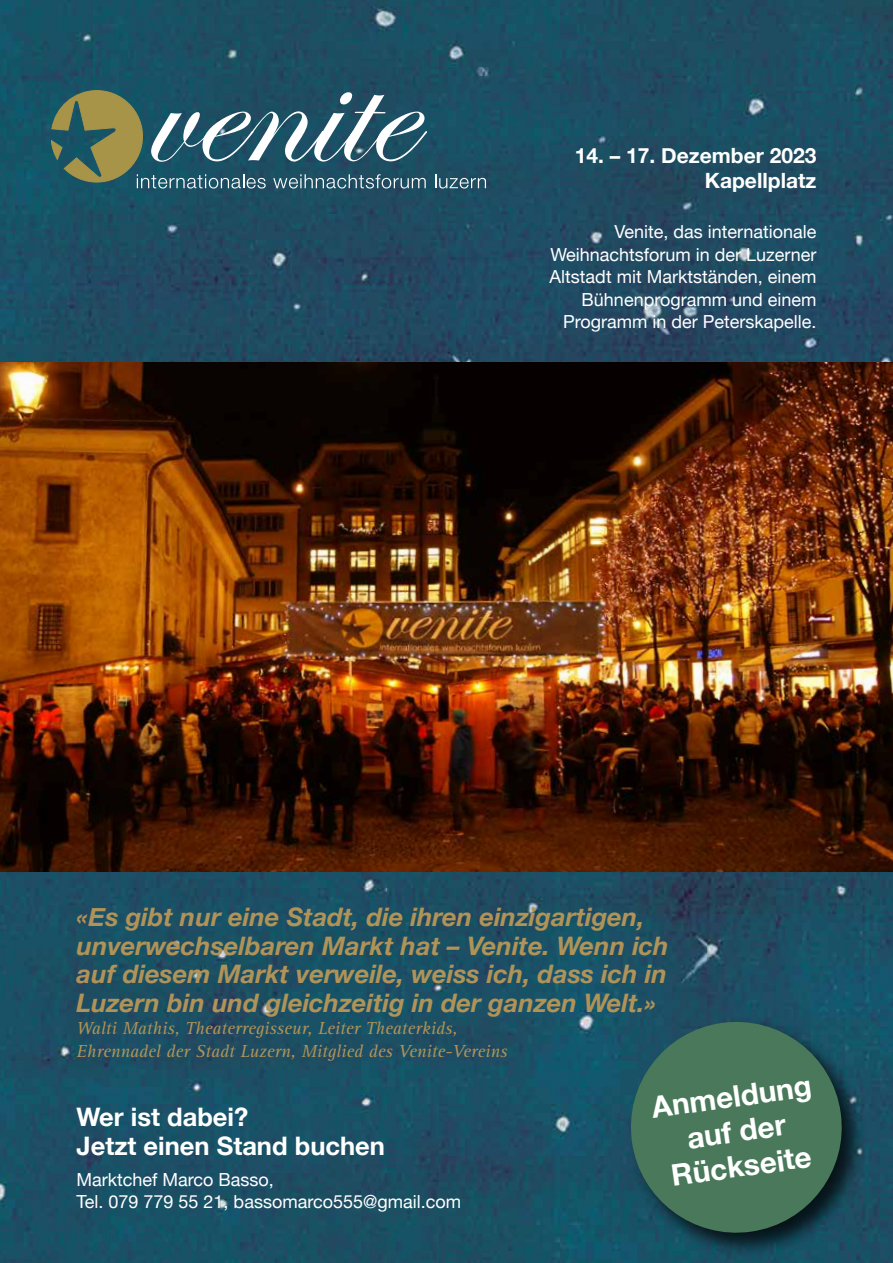
<style>
.page{position:relative;width:893px;height:1263px;background:#fff}
.page>*{position:absolute;margin:0;border:0;box-sizing:border-box;transform-origin:0 0}
.t1{font:700 29.7px/35.1px "Helvetica Neue";color:#fff;text-align:center}
.t2{font:italic 700 25.5px/28.5px "Helvetica Neue";color:#b19358}
.t3{font:700 25.5px/28.5px "Helvetica Neue";color:#fff}
.t4{font:700 21px/25.5px "Helvetica Neue";color:#fff;text-align:right}
.t5{font:18px/22.5px "Helvetica Neue";color:#fff}
.t6{font:italic 18px/22.5px "Rotis Serif Pro";color:#b19358}
</style>
<div class="page">
<img style="left:0;top:0;width:893px;height:1263px">
<div style="left:627px;top:1018px;width:241px;height:241px;background:#000;opacity:.75"></div>
<svg style="left:624px;top:1015px;width:225px;height:225px;background:#396858"></svg>
<svg style="left:51px;top:90px;width:376px;height:99px;background:#4c7075"></svg>
<svg style="left:435px;top:174px;width:51px;height:15px"></svg>
<img style="left:0;top:362px;width:893px;height:510px">
<p class="t4" style="left:575px;top:143px;width:243px">14. – 17. Dezember 2023<br>Kapellplatz</p>
<p class="t5" style="left:550px;top:222px;width:268px;text-align:right">Venite, das internationale<br>Weihnachtsforum in der Luzerner<br>Altstadt mit Marktständen, einem<br>Bühnenprogramm und einem<br>Programm in der Peterskapelle.</p>
<h2 class="t2" style="left:77px;top:904px;width:594px">«Es gibt nur eine Stadt, die ihren einzigartigen, unverwechselbaren Markt hat – Venite. Wenn ich auf diesem Markt verweile, weiss ich, dass ich in Luzern bin und gleichzeitig in der ganzen Welt.»</h2>
<p class="t6" style="left:77px;top:1017px;width:433px">Walti Mathis, Theaterregisseur, Leiter Theaterkids,<br>Ehrennadel der Stadt Luzern, Mitglied des Venite-Vereins</p>
<h2 class="t3" style="left:77px;top:1103px;width:310px">Wer ist dabei?<br>Jetzt einen Stand buchen</h2>
<p class="t5" style="left:77px;top:1169px;width:386px">Marktchef Marco Basso,<br>Tel. 079 779 55 21, bassomarco555@gmail.com</p>
<h1 class="t1" style="left:649px;top:1091px;width:163px;rotate:-8deg">Anmeldung auf der<br>Rückseite</h1>
</div>
